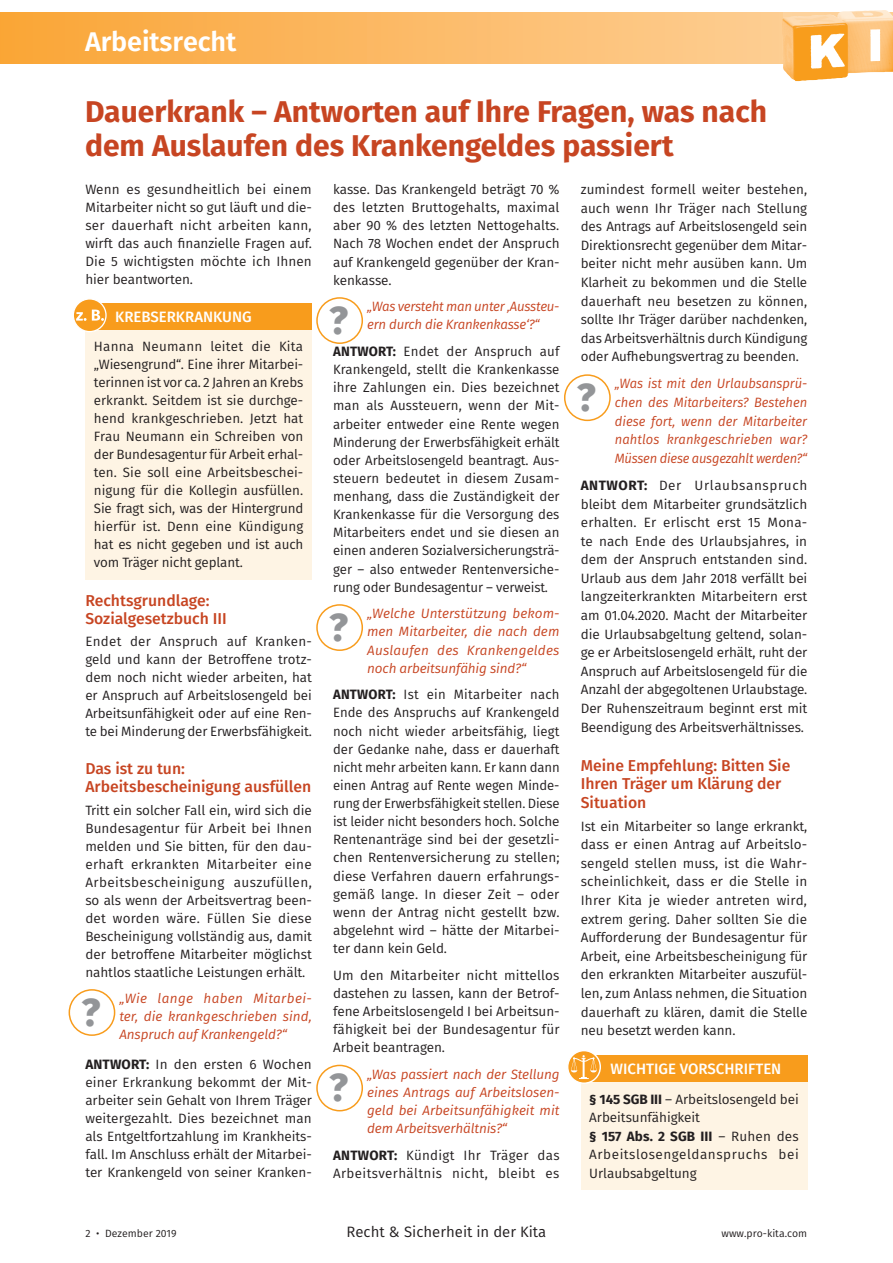
<style>
.page{position:relative;width:893px;height:1263px;background:#fff}
.page>*{position:absolute;margin:0;border:0;box-sizing:border-box;transform-origin:0 0}
.t1{font:800 39px "Fira Sans";color:#939598}
.t2{font:700 30px/34.5px "Fira Sans";color:#c74522}
.t3{font:600 27px "Fira Sans";letter-spacing:-.005em;color:#fff}
.t4{font:500 15.75px/18px "Fira Sans";color:#c74522}
.t5{font:500 15px "Fira Sans";color:#fff}
.t6{font:15px "Fira Sans";color:#231f20}
.t7{font:13.5px/18px "Fira Sans";letter-spacing:-.005em;color:#231f20;text-align:justify}
.t8{font:italic 13.5px/18.1px "Fira Sans";letter-spacing:-.01em;color:#c74522;text-align:justify}
.t9{font:italic 13.5px/18.6px "Fira Sans";letter-spacing:-.01em;color:#c74522;text-align:justify;scale:.96 1}
.t10{font:13.5px/18.1px "Fira Sans";letter-spacing:.03em;color:#231f20}
.t11{font:10.5px "Fira Sans";color:#231f20}
.s1{font-weight:700}
</style>
<div class="page">
<svg style="left:0;top:13px;width:782px;height:51px;background:#fbb964"></svg>
<img style="left:782px;top:12px;width:66px;height:69px">
<img style="left:795px;top:10px;width:98px;height:65px">
<div style="left:85px;top:303px;width:227px;height:27px;background:#f89c1c"></div>
<div style="left:85px;top:330px;width:227px;height:249px;background:#fef4e4"></div>
<svg style="left:73px;top:299px;width:33px;height:33px"></svg>
<div style="left:73px;top:298px;width:34px;height:34px;border:1px solid #fff;border-radius:50%"></div>
<svg style="left:76px;top:310px;width:28px;height:11px"></svg>
<div style="left:69px;top:989px;width:46px;height:47px;border:2px solid #f89c1c;border-radius:50%"></div>
<div style="left:581px;top:1055px;width:226px;height:26px;background:#f89c1c"></div>
<div style="left:581px;top:1082px;width:226px;height:52px;background:#fef4e4"></div>
<div style="left:581px;top:1119px;width:226px;height:71px;background:#fef4e4"></div>
<div style="left:316px;top:297px;width:47px;height:47px;border:2px solid #f89c1c;border-radius:50%"></div>
<div style="left:316px;top:604px;width:47px;height:47px;border:2px solid #f89c1c;border-radius:50%"></div>
<div style="left:316px;top:1065px;width:47px;height:46px;border:2px solid #f89c1c;border-radius:50%"></div>
<div style="left:564px;top:374px;width:47px;height:47px;border:2px solid #f89c1c;border-radius:50%"></div>
<svg style="left:568px;top:1050px;width:32px;height:33px"></svg>
<svg style="left:571px;top:1055px;width:26px;height:24px"></svg>
<div style="left:567px;top:1050px;width:34px;height:34px;border:1px solid #fff;border-radius:50%"></div>
<h3 class="t3" style="left:85px;top:19px;width:153px">Arbeitsrecht</h3>
<h2 class="t2" style="left:85px;top:92px;width:683px">Dauerkrank – Antworten auf Ihre Fragen, was nach dem Auslaufen des Krankengeldes passiert</h2>
<p class="t7" style="left:85px;top:180px;width:228px">Wenn es gesundheitlich bei einem Mitarbeiter nicht so gut läuft und die&shy;ser dauerhaft nicht arbeiten kann, wirft das auch finanzielle Fragen auf.<br>Die 5 wichtigsten möchte ich Ihnen hier beantworten.</p>
<p class="t5" style="left:115px;top:305px;width:138px">KREBSERKRANKUNG</p>
<p class="t7" style="left:94px;top:337px;width:211px">Hanna Neumann leitet die Kita „Wiesengrund“. Eine ihrer Mitarbei&shy;terinnen ist vor ca. 2 Jahren an Krebs erkrankt. Seitdem ist sie durchge&shy;hend krankgeschrieben. Jetzt hat Frau Neumann ein Schreiben von der Bundesagentur für Arbeit erhal&shy;ten. Sie soll eine Arbeitsbeschei&shy;nigung für die Kollegin ausfüllen.<br>Sie fragt sich, was der Hintergrund hierfür ist. Denn eine Kündigung hat es nicht gegeben und ist auch vom Träger nicht geplant.</p>
<p class="t4" style="left:85px;top:590px;width:143px">Rechtsgrundlage:<br>Sozialgesetzbuch III</p>
<p class="t7" style="left:85px;top:632px;width:228px">Endet der Anspruch auf Kranken&shy;geld und kann der Betroffene trotz&shy;dem noch nicht wieder arbeiten, hat er Anspruch auf Arbeitslosengeld bei Arbeitsunfähigkeit oder auf eine Ren&shy;te bei Minderung der Erwerbsfähigkeit.</p>
<p class="t4" style="left:85px;top:759px;width:227px">Das ist zu tun:<br>Arbeitsbescheinigung ausfüllen</p>
<p class="t7" style="left:85px;top:801px;width:228px">Tritt ein solcher Fall ein, wird sich die Bundesagentur für Arbeit bei Ihnen melden und Sie bitten, für den dau&shy;erhaft erkrankten Mitarbeiter eine Arbeitsbescheinigung auszufüllen, so als wenn der Arbeitsvertrag been&shy;det worden wäre. Füllen Sie diese Bescheinigung vollständig aus, damit der betroffene Mitarbeiter möglichst nahtlos staatliche Leistungen erhält.</p>
<p class="t8" style="left:119px;top:989px;width:194px">„Wie lange haben Mitarbei&shy;ter, die krankgeschrieben sind, Anspruch auf Krankengeld?“</p>
<p class="t7" style="left:85px;top:1055px;width:228px"><span class="s1">ANTWORT:</span> In den ersten 6 Wochen einer Erkrankung bekommt der Mit&shy;arbeiter sein Gehalt von Ihrem Träger weitergezahlt. Dies bezeichnet man als Entgeltfortzahlung im Krankheits&shy;fall. Im Anschluss erhält der Mitarbei&shy;ter Krankengeld von seiner Kranken-</p>
<p class="t7" style="left:581px;top:180px;width:228px;line-height:18.6px">zumindest formell weiter bestehen, auch wenn Ihr Träger nach Stellung des Antrags auf Arbeitslosengeld sein Direktionsrecht gegenüber dem Mitar&shy;beiter nicht mehr ausüben kann. Um Klarheit zu bekommen und die Stelle dauerhaft neu besetzen zu können, sollte Ihr Träger darüber nachdenken, das Arbeitsverhältnis durch Kündigung oder Aufhebungsvertrag zu beenden.</p>
<p class="t9" style="left:615px;top:374px;width:202px">„Was ist mit den Urlaubsansprü&shy;chen des Mitarbeiters? Bestehen diese fort, wenn der Mitarbeiter nahtlos krankgeschrieben war?<br>Müssen diese ausgezahlt werden?“</p>
<p class="t7" style="left:581px;top:476px;width:228px;line-height:18.6px"><span class="s1">ANTWORT:</span> Der Urlaubsanspruch bleibt dem Mitarbeiter grundsätzlich erhalten. Er erlischt erst 15 Mona&shy;te nach Ende des Urlaubsjahres, in dem der Anspruch entstanden sind.<br>Urlaub aus dem Jahr 2018 verfällt bei langzeiterkrankten Mitarbeitern erst am 01.04.2020. Macht der Mitarbeiter die Urlaubsabgeltung geltend, solan&shy;ge er Arbeitslosengeld erhält, ruht der Anspruch auf Arbeitslosengeld für die Anzahl der abgegoltenen Urlaubstage.<br>Der Ruhenszeitraum beginnt erst mit Beendigung des Arbeitsverhältnisses.</p>
<p class="t4" style="left:581px;top:755px;width:211px;line-height:18.6px">Meine Empfehlung: Bitten Sie<br>Ihren Träger um Klärung der<br>Situation</p>
<p class="t7" style="left:581px;top:816px;width:228px;line-height:18.6px">Ist ein Mitarbeiter so lange erkrankt, dass er einen Antrag auf Arbeitslo&shy;sengeld stellen muss, ist die Wahr&shy;scheinlichkeit, dass er die Stelle in Ihrer Kita je wieder antreten wird, extrem gering. Daher sollten Sie die Aufforderung der Bundesagentur für Arbeit, eine Arbeitsbescheinigung für den erkrankten Mitarbeiter auszufül&shy;len, zum Anlass nehmen, die Situation dauerhaft zu klären, damit die Stelle neu besetzt werden kann.</p>
<p class="t5" style="left:611px;top:1056px;width:172px">WICHTIGE VORSCHRIFTEN</p>
<p class="t7" style="left:589px;top:1089px;width:211px;line-height:18.6px;text-align:left"><span class="s1">§ 145 SGB III</span> – Arbeitslosengeld bei<br>Arbeitsunfähigkeit<br><span class="s1">§ 157 Abs. 2 SGB III</span> – Ruhen des<br>Arbeitslosengeldanspruchs bei<br>Urlaubsabgeltung</p>
<p class="t7" style="left:333px;top:180px;width:228px">kasse. Das Krankengeld beträgt 70 % des letzten Bruttogehalts, maximal aber 90 % des letzten Nettogehalts.<br>Nach 78 Wochen endet der Anspruch auf Krankengeld gegenüber der Kran&shy;kenkasse.</p>
<p class="t8" style="left:367px;top:297px;width:194px">„Was versteht man unter ‚Aussteu&shy;ern durch die Krankenkasse‘?“</p>
<p class="t7" style="left:333px;top:342px;width:228px"><span class="s1">ANTWORT:</span> Endet der Anspruch auf Krankengeld, stellt die Krankenkasse ihre Zahlungen ein. Dies bezeichnet man als Aussteuern, wenn der Mit&shy;arbeiter entweder eine Rente wegen Minderung der Erwerbsfähigkeit erhält oder Arbeitslosengeld beantragt. Aus&shy;steuern bedeutet in diesem Zusam&shy;menhang, dass die Zuständigkeit der Krankenkasse für die Versorgung des Mitarbeiters endet und sie diesen an einen anderen Sozialversicherungsträ&shy;ger – also entweder Rentenversiche&shy;rung oder Bundesagentur – verweist.</p>
<p class="t8" style="left:367px;top:604px;width:194px">„Welche Unterstützung bekom&shy;men Mitarbeiter, die nach dem Auslaufen des Krankengeldes noch arbeitsunfähig sind?“</p>
<p class="t7" style="left:333px;top:685px;width:228px"><span class="s1">ANTWORT:</span> Ist ein Mitarbeiter nach Ende des Anspruchs auf Krankengeld noch nicht wieder arbeitsfähig, liegt der Gedanke nahe, dass er dauerhaft nicht mehr arbeiten kann. Er kann dann einen Antrag auf Rente wegen Minde&shy;rung der Erwerbsfähigkeit stellen. Diese ist leider nicht besonders hoch. Solche Rentenanträge sind bei der gesetzli&shy;chen Rentenversicherung zu stellen; diese Verfahren dauern erfahrungs&shy;gemäß lange. In dieser Zeit – oder wenn der Antrag nicht gestellt bzw. abgelehnt wird – hätte der Mitarbei&shy;ter dann kein Geld.</p>
<p class="t7" style="left:333px;top:965px;width:228px">Um den Mitarbeiter nicht mittellos dastehen zu lassen, kann der Betrof&shy;fene Arbeitslosengeld I bei Arbeitsun&shy;fähigkeit bei der Bundesagentur für Arbeit beantragen.</p>
<p class="t8" style="left:367px;top:1065px;width:194px">„Was passiert nach der Stellung eines Antrags auf Arbeitslosen&shy;geld bei Arbeitsunfähigkeit mit dem Arbeitsverhältnis?“</p>
<p class="t10" style="left:333px;top:1146px;width:228px"><span class="s1">ANTWORT:</span> Kündigt Ihr Träger das<br>Arbeitsverhältnis nicht, bleibt es</p>
<h1 class="t1" style="left:329px;top:286px;width:21px">?</h1>
<h1 class="t1" style="left:577px;top:363px;width:21px">?</h1>
<h1 class="t1" style="left:329px;top:593px;width:21px">?</h1>
<h1 class="t1" style="left:82px;top:978px;width:21px">?</h1>
<h1 class="t1" style="left:329px;top:1054px;width:21px">?</h1>
<p class="t11" style="left:85px;top:1225px;width:93px">2 • Dezember 2019</p>
<p class="t6" style="left:347px;top:1220px;width:201px">Recht &amp; Sicherheit in der Kita</p>
<p class="t11" style="left:722px;top:1225px;width:87px">www.pro-kita.com</p>
</div>
